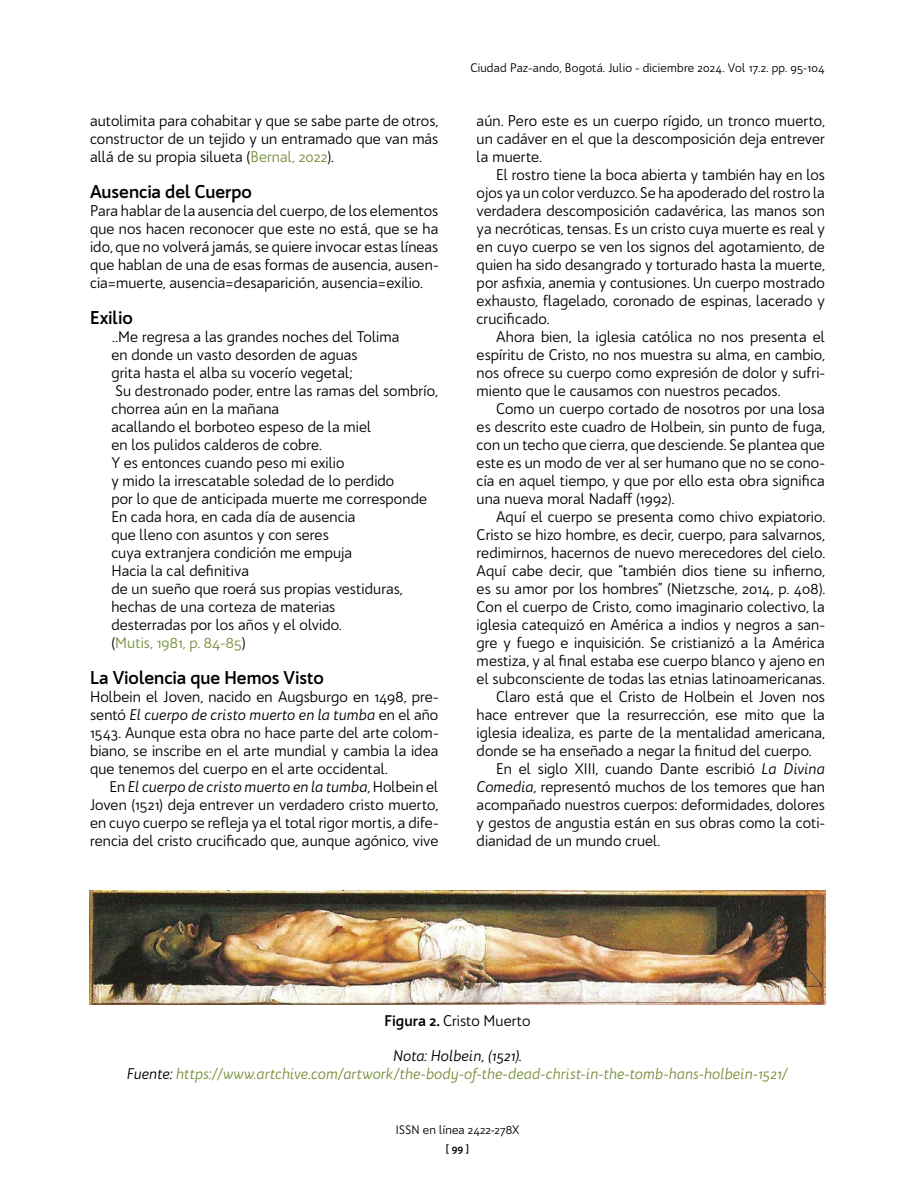
<style>
.page{position:relative;width:915px;height:1191px;background:#fff}
.page>*{position:absolute;margin:0;border:0;box-sizing:border-box;transform-origin:0 0}
.t1{font:700 18px "Bw Quinta Pro";letter-spacing:-.005em;color:#000}
.t2{font:15px/18px "Bw Quinta Pro";color:#000;text-align:justify}
.t3{font:italic 15px/18px "Bw Quinta Pro";color:#798f3b;text-align:center}
.t4{font:12px "Bw Quinta Pro";letter-spacing:.01em;color:#000}
.t5{font:700 10.5px "Bw Quinta Pro";color:#000}
.s1{color:#798f3b}
.s2{font-style:italic}
.s3{font-weight:700}
.s4{color:#000}
</style>
<div class="page">
<img style="left:90px;top:890px;width:734px;height:114px">
<p class="t2" style="left:90px;top:112px;width:349px">autolimita para cohabitar y que se sabe parte de otros, constructor de un tejido y un entramado que van más allá de su propia silueta (<span class="s1">Bernal, 2022</span>).</p>
<p class="t1" style="left:90px;top:180px;width:163px">Ausencia del Cuerpo</p>
<p class="t2" style="left:90px;top:202px;width:349px">Para hablar de la ausencia del cuerpo, de los elementos que nos hacen reconocer que este no está, que se ha ido, que no volverá jamás, se quiere invocar estas líneas que hablan de una de esas formas de ausencia, ausen&shy;cia=muerte, ausencia=desaparición, ausencia=exilio.</p>
<p class="t1" style="left:90px;top:306px;width:44px">Exilio</p>
<p class="t2" style="left:111px;top:328px;width:328px;text-align:left">…Me regresa a las grandes noches del Tolima<br>en donde un vasto desorden de aguas<br>grita hasta el alba su vocerío vegetal;<br>Su destronado poder, entre las ramas del sombrío, chorrea aún en la mañana<br>acallando el borboteo espeso de la miel<br>en los pulidos calderos de cobre.<br>Y es entonces cuando peso mi exilio<br>y mido la irrescatable soledad de lo perdido<br>por lo que de anticipada muerte me corresponde En cada hora, en cada día de ausencia<br>que lleno con asuntos y con seres<br>cuya extranjera condición me empuja<br>Hacia la cal definitiva<br>de un sueño que roerá sus propias vestiduras, hechas de una corteza de materias<br>desterradas por los años y el olvido.<br>(<span class="s1">Mutis, 1981, p. 84-85</span>)</p>
<p class="t1" style="left:90px;top:666px;width:235px">La Violencia que Hemos Visto</p>
<p class="t2" style="left:90px;top:688px;width:349px">Holbein el Joven, nacido en Augsburgo en 1498, pre&shy;sentó <span class="s2">El cuerpo de cristo muerto en la tumba</span> en el año 1543. Aunque esta obra no hace parte del arte colom&shy;biano, se inscribe en el arte mundial y cambia la idea que tenemos del cuerpo en el arte occidental.</p>
<p class="t2" style="left:90px;top:778px;width:349px;text-indent:20px">En <span class="s2">El cuerpo de cristo muerto en la tumba</span>, Holbein el Joven (1521) deja entrever un verdadero cristo muerto, en cuyo cuerpo se refleja ya el total rigor mortis, a dife&shy;rencia del cristo crucificado que, aunque agónico, vive</p>
<p class="t4" style="left:470px;top:60px;width:356px">Ciudad Paz-ando, Bogotá. Julio - diciembre 2024. Vol 17.2. pp. 95-104</p>
<p class="t2" style="left:476px;top:112px;width:349px">aún. Pero este es un cuerpo rígido, un tronco muerto, un cadáver en el que la descomposición deja entrever la muerte.</p>
<p class="t2" style="left:476px;top:166px;width:349px;text-indent:20px">El rostro tiene la boca abierta y también hay en los ojos ya un color verduzco. Se ha apoderado del rostro la verdadera descomposición cadavérica, las manos son ya necróticas, tensas. Es un cristo cuya muerte es real y en cuyo cuerpo se ven los signos del agotamiento, de quien ha sido desangrado y torturado hasta la muerte, por asfixia, anemia y contusiones. Un cuerpo mostrado exhausto, flagelado, coronado de espinas, lacerado y crucificado.</p>
<p class="t2" style="left:476px;top:328px;width:349px;text-indent:20px">Ahora bien, la iglesia católica no nos presenta el espíritu de Cristo, no nos muestra su alma, en cambio, nos ofrece su cuerpo como expresión de dolor y sufri&shy;miento que le causamos con nuestros pecados.</p>
<p class="t2" style="left:476px;top:400px;width:349px;text-indent:20px">Como un cuerpo cortado de nosotros por una losa es descrito este cuadro de Holbein, sin punto de fuga, con un techo que cierra, que desciende. Se plantea que este es un modo de ver al ser humano que no se cono&shy;cía en aquel tiempo, y que por ello esta obra significa una nueva moral Nadaff (1992).</p>
<p class="t2" style="left:496px;top:508px;width:330px">Aquí el cuerpo se presenta como chivo expiatorio.</p>
<p class="t2" style="left:476px;top:526px;width:349px">Cristo se hizo hombre, es decir, cuerpo, para salvarnos,</p>
<p class="t2" style="left:476px;top:544px;width:349px">redimirnos, hacernos de nuevo merecedores del cielo.</p>
<p class="t2" style="left:476px;top:562px;width:349px">Aquí cabe decir, que “también dios tiene su infierno,</p>
<p class="t2" style="left:476px;top:580px;width:350px">es su amor por los hombres” (Nietzsche, 2014, p. 408).</p>
<p class="t2" style="left:476px;top:598px;width:349px">Con el cuerpo de Cristo, como imaginario colectivo, la</p>
<p class="t2" style="left:476px;top:616px;width:349px">iglesia catequizó en América a indios y negros a san-</p>
<p class="t2" style="left:476px;top:634px;width:349px">gre y fuego e inquisición. Se cristianizó a la América</p>
<p class="t2" style="left:476px;top:652px;width:349px">mestiza, y al final estaba ese cuerpo blanco y ajeno en</p>
<p class="t2" style="left:476px;top:670px;width:349px">el subconsciente de todas las etnias latinoamericanas.</p>
<p class="t2" style="left:496px;top:688px;width:330px">Claro está que el Cristo de Holbein el Joven nos</p>
<p class="t2" style="left:476px;top:706px;width:349px">hace entrever que la resurrección, ese mito que la</p>
<p class="t2" style="left:476px;top:724px;width:349px">iglesia idealiza, es parte de la mentalidad americana,</p>
<p class="t2" style="left:476px;top:742px;width:336px">donde se ha enseñado a negar la finitud del cuerpo.</p>
<p class="t2" style="left:496px;top:760px;width:330px">En el siglo XIII, cuando Dante escribió <span class="s2">La Divina</span></p>
<p class="t2" style="left:476px;top:778px;width:349px"><span class="s2">Comedia</span>, representó muchos de los temores que han</p>
<p class="t2" style="left:476px;top:796px;width:349px">acompañado nuestros cuerpos: deformidades, dolores</p>
<p class="t2" style="left:476px;top:814px;width:349px">y gestos de angustia están en sus obras como la coti-</p>
<p class="t2" style="left:476px;top:832px;width:185px">dianidad de un mundo cruel.</p>
<p class="t2" style="left:384px;top:1012px;width:147px"><span class="s3">Figura 2.</span> Cristo Muerto</p>
<p class="t3" style="left:127px;top:1047px;width:662px"><span class="s4">Nota: Holbein, (1521).<br>Fuente:</span> https://www.artchive.com/artwork/the-body-of-the-dead-christ-in-the-tomb-hans-holbein-1521/</p>
<p class="t4" style="left:395px;top:1122px;width:125px">ISSN en línea 2422-278X</p>
<p class="t5" style="left:446px;top:1142px;width:25px">[ 99 ]</p>
</div>
